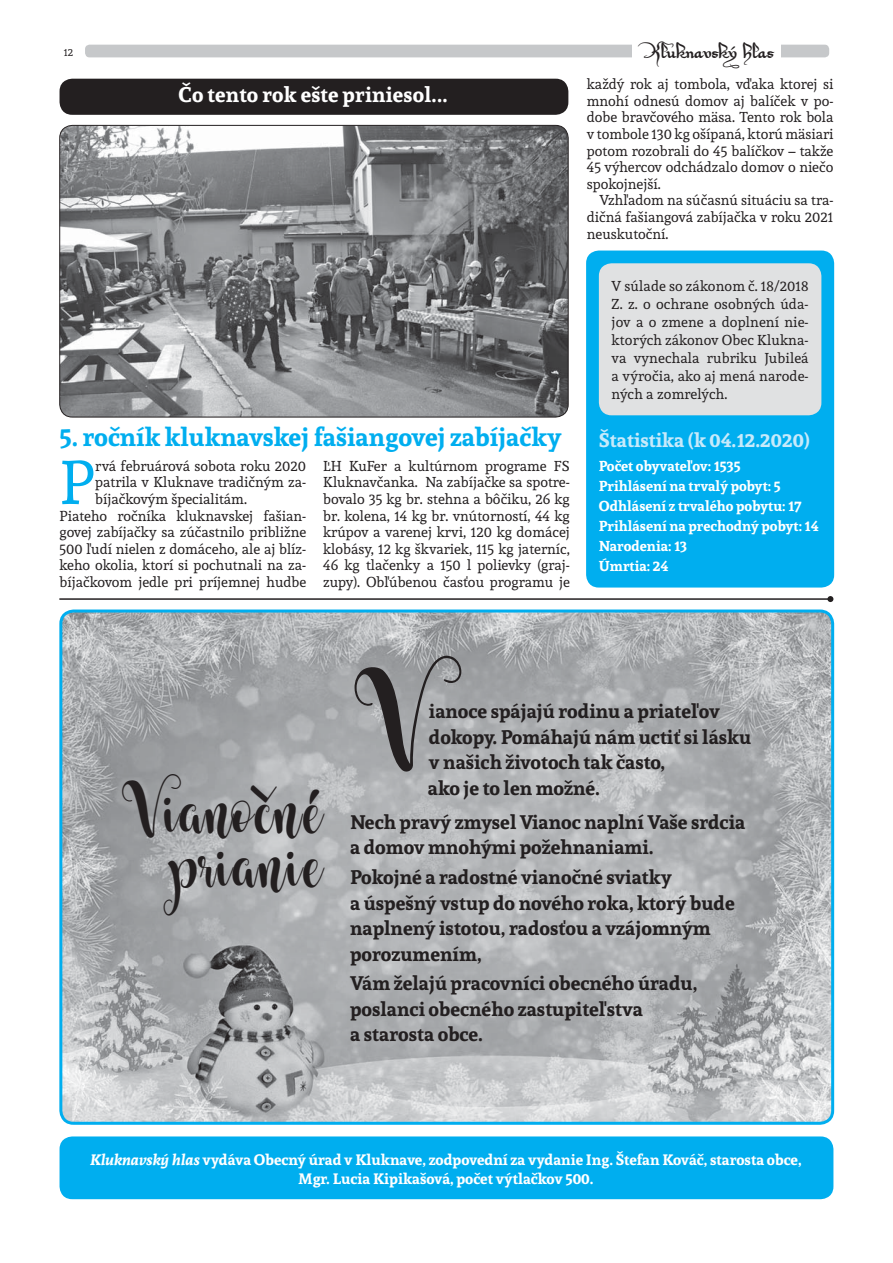
<style>
.page{position:relative;width:893px;height:1263px;background:#fff}
.page>*{position:absolute;margin:0;border:0;box-sizing:border-box;transform-origin:0 0}
.t1{font:68.1px "Starfish";color:#231f20}
.t2{font:60.9px "Andada";color:#00aeef}
.t3{font:37.5px/54px "Starfish";letter-spacing:.04em;color:#231f20;text-align:right}
.t4{font:700 25.5px "Andada";color:#00aeef}
.t5{font:700 21px "Andada";letter-spacing:.01em;color:#fff}
.t6{font:700 19.5px/25.5px "Andada";color:#231f20}
.t7{font:700 19.5px "Andada";color:#c7eafb}
.t8{font:700 15px/19.5px "Andada";color:#fff;text-align:center}
.t9{font:15px "Xirwena";color:#231f20}
.t10{font:14.25px/16.6px "Andada";color:#231f20;text-align:justify}
.t11{font:700 14.25px/20.1px "Andada";color:#fff}
.t12{font:10.5px "Andada";color:#231f20}
.s1{font-style:italic}
</style>
<div class="page">
<div style="left:85px;top:45px;width:744px;height:12px;background:#c6c8ca;border-radius:4px"></div>
<div style="left:632px;top:40px;width:149px;height:26px;background:#fff"></div>
<div style="left:60px;top:1136px;width:773px;height:63px;background:#00aeef;border-radius:13px"></div>
<div style="left:60px;top:79px;width:508px;height:36px;background:#231f20;border-radius:13px"></div>
<div style="left:586px;top:251px;width:248px;height:336px;background:#00aeef;border-radius:13px"></div>
<div style="left:599px;top:263px;width:222px;height:152px;background:#e0e1e2;border-radius:13px"></div>
<img style="left:60px;top:125px;width:508px;height:292px;border-radius:13px">
<div style="left:59px;top:125px;width:510px;height:292px;border:1px solid #231f20;border-radius:13px"></div>
<img style="left:61px;top:611px;width:772px;height:511px;border-radius:13px">
<div style="left:59px;top:609px;width:775px;height:516px;border:3px solid #00aeef;border-radius:13px"></div>
<hr style="left:59px;top:598px;width:771px;height:2px;background:#231f20">
<svg style="left:827px;top:596px;width:6px;height:6px"></svg>
<p class="t12" style="left:64px;top:47px;width:11px">12</p>
<p class="t9" style="left:640px;top:44px;width:135px">Kluknavský hlas</p>
<h3 class="t5" style="left:178px;top:84px;width:271px">Čo tento rok ešte priniesol...</h3>
<h3 class="t4" style="left:60px;top:425px;width:504px">5. ročník kluknavskej fašiangovej zabíjačky</h3>
<h2 class="t2" style="left:60px;top:452px;width:37px">P</h2>
<p class="t10" style="left:95px;top:458px;width:212px">rvá februárová sobota roku 2020</p>
<p class="t10" style="left:95px;top:475px;width:212px">patrila v Kluknave tradičným za-</p>
<p class="t10" style="left:95px;top:491px;width:153px">bíjačkovým špecialitám.</p>
<p class="t10" style="left:60px;top:508px;width:248px">Piateho ročníka kluknavskej fašian-</p>
<p class="t10" style="left:60px;top:524px;width:248px">govej zabíjačky sa zúčastnilo približne</p>
<p class="t10" style="left:60px;top:541px;width:248px">500 ľudí nielen z domáceho, ale aj blíz-</p>
<p class="t10" style="left:60px;top:558px;width:248px">keho okolia, ktorí si pochutnali na za-</p>
<p class="t10" style="left:60px;top:574px;width:248px">bíjačkovom jedle pri príjemnej hudbe</p>
<p class="t10" style="left:323px;top:458px;width:248px">ĽH KuFer a kultúrnom programe FS Kluknavčanka. Na zabíjačke sa spotre&shy;bovalo 35 kg br. stehna a bôčiku, 26 kg br. kolena, 14 kg br. vnútorností, 44 kg krúpov a varenej krvi, 120 kg domácej klobásy, 12 kg škvariek, 115 kg jaterníc, 46 kg tlačenky a 150 l polievky (graj&shy;zupy). Obľúbenou časťou programu je</p>
<p class="t10" style="left:587px;top:77px;width:248px">každý rok aj tombola, vďaka ktorej si mnohí odnesú domov aj balíček v po&shy;dobe bravčového mäsa. Tento rok bola v tombole 130 kg ošípaná, ktorú mäsiari potom rozobrali do 45 balíčkov – takže 45 výhercov odchádzalo domov o niečo spokojnejší.</p>
<p class="t10" style="left:587px;top:193px;width:248px;text-indent:13px">Vzhľadom na súčasnú situáciu sa tra&shy;dičná fašiangová zabíjačka v roku 2021 neuskutoční.</p>
<p class="t10" style="left:612px;top:278px;width:199px;line-height:18px">V súlade so zákonom č. 18/2018<br>Z. z. o ochrane osobných úda&shy;jov a o zmene a doplnení nie&shy;ktorých zákonov Obec Klukna&shy;va vynechala rubriku Jubileá a výročia, ako aj mená narode&shy;ných a zomrelých.</p>
<h3 class="t7" style="left:599px;top:430px;width:213px">Štatistika (k 04.12.2020)</h3>
<p class="t11" style="left:599px;top:456px;width:221px">Počet obyvateľov: 1535<br>Prihlásení na trvalý pobyt: 5<br>Odhlásení z trvalého pobytu: 17<br>Prihlásení na prechodný pobyt: 14<br>Narodenia: 13<br>Úmrtia: 24</p>
<h3 class="t3" style="left:122px;top:785px;width:202px">Vianočné prianie</h3>
<h1 class="t1" style="left:354px;top:685px;width:76px">V</h1>
<h3 class="t6" style="left:428px;top:700px;width:325px">ianoce spájajú rodinu a priateľov dokopy. Pomáhajú nám uctiť si lásku v našich životoch tak často,<br>ako je to len možné.</h3>
<h3 class="t6" style="left:350px;top:810px;width:397px">Nech pravý zmysel Vianoc naplní Vaše srdcia a domov mnohými požehnaniami.</h3>
<h3 class="t6" style="left:350px;top:865px;width:386px">Pokojné a radostné vianočné sviatky<br>a úspešný vstup do nového roka, ktorý bude naplnený istotou, radosťou a vzájomným porozumením,</h3>
<h3 class="t6" style="left:350px;top:972px;width:349px">Vám želajú pracovníci obecného úradu, poslanci obecného zastupiteľstva<br>a starosta obce.</h3>
<p class="t8" style="left:90px;top:1150px;width:713px"><span class="s1">Kluknavský hlas</span> vydáva Obecný úrad v Kluknave, zodpovední za vydanie Ing. Štefan Kováč, starosta obce,<br>Mgr. Lucia Kipikašová, počet výtlačkov 500.</p>
</div>
